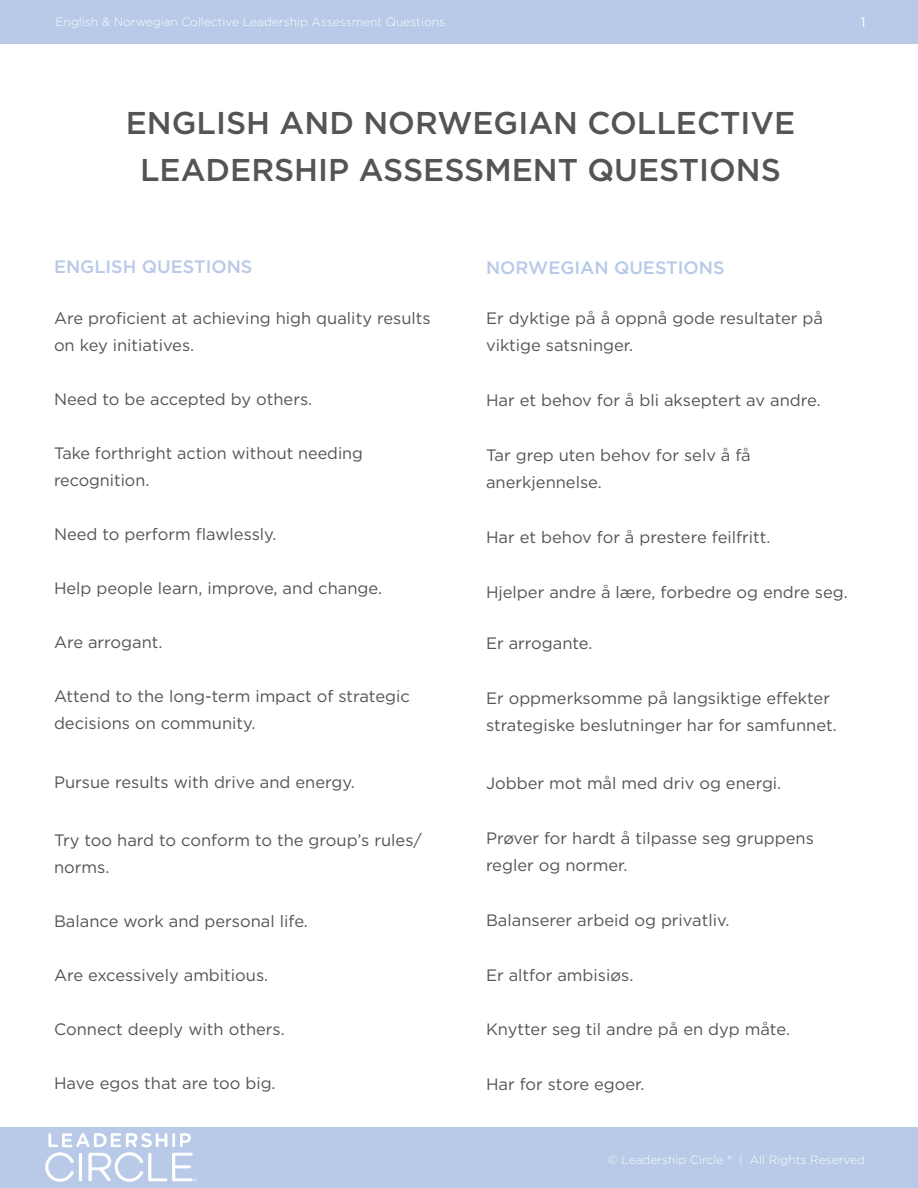
<style>
.page{position:relative;width:918px;height:1188px;background:#fff}
.page>*{position:absolute;margin:0;border:0;box-sizing:border-box;transform-origin:0 0}
.t1{font:500 31.5px/46.5px "Gotham";color:#545454;text-align:center}
.t2{font:500 18px "Gotham";color:#b8cae8}
.t3{font:16.5px/27px "Gotham";color:#545454}
.t4{font:13.5px "Gotham";color:#fff}
.t5{font:300 12px "Gotham";color:#fafeff}
</style>
<div class="page">
<div style="left:0;top:1127px;width:918px;height:61px;background:#b8cae8"></div>
<div style="left:0;top:0;width:918px;height:44px;background:#b8cae8"></div>
<svg style="left:45px;top:1133px;width:152px;height:49px"></svg>
<p class="t5" style="left:56px;top:14px;width:391px">English &amp; Norwegian Collective Leadership Assessment Questions</p>
<p class="t4" style="left:861px;top:14px;width:6px">1</p>
<h1 class="t1" style="left:126px;top:100px;width:671px">ENGLISH AND NORWEGIAN COLLECTIVE<br>LEADERSHIP ASSESSMENT QUESTIONS</h1>
<p class="t2" style="left:54px;top:254px;width:200px">ENGLISH QUESTIONS</p>
<p class="t2" style="left:486px;top:256px;width:240px">NORWEGIAN QUESTIONS</p>
<p class="t3" style="left:54px;top:305px;width:378px">Are proficient at achieving high quality results on key initiatives.</p>
<p class="t3" style="left:54px;top:386px;width:260px">Need to be accepted by others.</p>
<p class="t3" style="left:54px;top:440px;width:310px">Take forthright action without needing recognition.</p>
<p class="t3" style="left:54px;top:521px;width:224px">Need to perform flawlessly.</p>
<p class="t3" style="left:54px;top:575px;width:330px">Help people learn, improve, and change.</p>
<p class="t3" style="left:54px;top:629px;width:110px">Are arrogant.</p>
<p class="t3" style="left:54px;top:683px;width:357px">Attend to the long-term impact of strategic decisions on community.</p>
<p class="t3" style="left:54px;top:768px;width:302px">Pursue results with drive and energy.</p>
<p class="t3" style="left:54px;top:827px;width:369px">Try too hard to conform to the group’s rules/ norms.</p>
<p class="t3" style="left:54px;top:908px;width:255px">Balance work and personal life.</p>
<p class="t3" style="left:54px;top:962px;width:216px">Are excessively ambitious.</p>
<p class="t3" style="left:54px;top:1016px;width:232px">Connect deeply with others.</p>
<p class="t3" style="left:54px;top:1070px;width:223px">Have egos that are too big.</p>
<p class="t3" style="left:486px;top:305px;width:339px">Er dyktige på å oppnå gode resultater på viktige satsninger.</p>
<p class="t3" style="left:486px;top:387px;width:336px">Har et behov for å bli akseptert av andre.</p>
<p class="t3" style="left:486px;top:441px;width:266px">Tar grep uten behov for selv å få anerkjennelse.</p>
<p class="t3" style="left:486px;top:523px;width:286px">Har et behov for å prestere feilfritt.</p>
<p class="t3" style="left:486px;top:578px;width:363px">Hjelper andre å lære, forbedre og endre seg.</p>
<p class="t3" style="left:486px;top:630px;width:108px">Er arrogante.</p>
<p class="t3" style="left:486px;top:685px;width:352px">Er oppmerksomme på langsiktige effekter strategiske beslutninger har for samfunnet.</p>
<p class="t3" style="left:486px;top:769px;width:297px">Jobber mot mål med driv og energi.</p>
<p class="t3" style="left:486px;top:824px;width:330px">Prøver for hardt å tilpasse seg gruppens regler og normer.</p>
<p class="t3" style="left:486px;top:906px;width:245px">Balanserer arbeid og privatliv.</p>
<p class="t3" style="left:486px;top:961px;width:149px">Er altfor ambisiøs.</p>
<p class="t3" style="left:486px;top:1016px;width:306px">Knytter seg til andre på en dyp måte.</p>
<p class="t3" style="left:486px;top:1070px;width:160px">Har for store egoer.</p>
<p class="t5" style="left:608px;top:1153px;width:259px">© Leadership Circle ® | All Rights Reserved</p>
</div>
